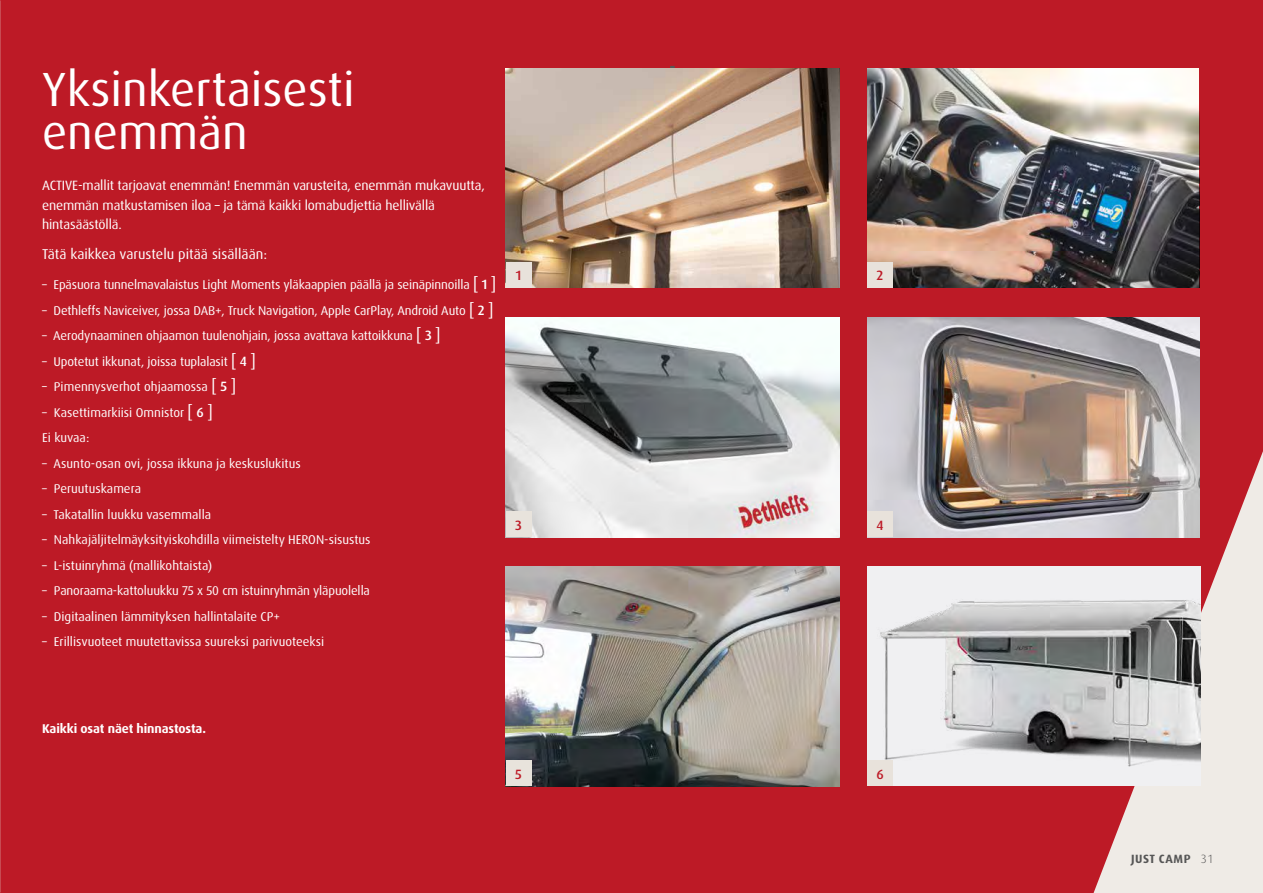
<style>
.page{position:relative;width:1263px;height:893px;background:#bd1a26}
.page>*{position:absolute;margin:0;border:0;box-sizing:border-box;transform-origin:0 0}
.t1{font:48px/43.5px "Dax Pro";color:#fff}
.t2{font:14.25px "Dax Pro";color:#fff}
.t3{font:13.5px/19.5px "Dax Pro";letter-spacing:-.01em;color:#fff}
.t4{font:500 13.5px "Dax Pro";color:#bd1a26}
.t5{font:12.75px/25.5px "Dax Pro";letter-spacing:-.005em;color:#fff}
.t6{font:700 12.75px "Dax Pro";letter-spacing:-.01em;color:#fff}
.t7{font:700 12px "Dax Pro";letter-spacing:.04em;color:#565656}
.t8{font:300 12px "Dax OT";color:#565656}
.s1{font-size:16.5px}
.s2{font-weight:500;font-size:13.5px}
</style>
<div class="page">
<svg style="left:1093px;top:451px;width:170px;height:442px;fill:#efebe6"></svg>
<img style="left:506px;top:566px;width:333px;height:220px">
<div style="left:670px;top:66px;width:5px;height:112px;background:#565656"></div>
<svg style="left:537px;top:647px;width:287px;height:91px;background:#a8a39a"></svg>
<img style="left:867px;top:317px;width:332px;height:220px">
<img style="left:867px;top:68px;width:332px;height:220px">
<div style="left:867px;top:262px;width:25px;height:26px;background:#e8e2db"></div>
<img style="left:506px;top:68px;width:333px;height:220px">
<div style="left:506px;top:262px;width:25px;height:26px;background:#e8e2db"></div>
<div style="left:867px;top:512px;width:26px;height:25px;background:#e8e2db"></div>
<img style="left:506px;top:317px;width:333px;height:220px">
<div style="left:506px;top:512px;width:25px;height:25px;background:#e8e3dc"></div>
<div style="left:506px;top:761px;width:25px;height:25px;background:#e8e3dc"></div>
<img style="left:867px;top:566px;width:334px;height:220px">
<div style="left:867px;top:761px;width:26px;height:25px;background:#e8e2db"></div>
<h1 class="t1" style="left:42px;top:68px;width:314px">Yksinkertaisesti enemmän</h1>
<p class="t3" style="left:42px;top:176px;width:444px">ACTIVE-mallit tarjoavat enemmän! Enemmän varusteita, enemmän mukavuutta, enemmän matkustamisen iloa – ja tämä kaikki lomabudjettia hellivällä hintasäästöllä.</p>
<p class="t2" style="left:42px;top:245px;width:227px">Tätä kaikkea varustelu pitää sisällään:</p>
<p class="t5" style="left:42px;top:272px;width:456px">– Epäsuora tunnelmavalaistus Light Moments yläkaappien päällä ja seinäpinnoilla <span class="s1">[</span> <span class="s2">1</span> <span class="s1">]</span></p>
<p class="t5" style="left:42px;top:298px;width:453px">– Dethleffs Naviceiver, jossa DAB+, Truck Navigation, Apple CarPlay, Android Auto <span class="s1">[</span> <span class="s2">2</span> <span class="s1">]</span></p>
<p class="t5" style="left:42px;top:323px;width:400px">– Aerodynaaminen ohjaamon tuulenohjain, jossa avattava kattoikkuna <span class="s1">[</span> <span class="s2">3</span> <span class="s1">]</span></p>
<p class="t5" style="left:42px;top:349px;width:215px">– Upotetut ikkunat, joissa tuplalasit <span class="s1">[</span> <span class="s2">4</span> <span class="s1">]</span></p>
<p class="t5" style="left:42px;top:374px;width:196px">– Pimennysverhot ohjaamossa <span class="s1">[</span> <span class="s2">5</span> <span class="s1">]</span></p>
<p class="t5" style="left:42px;top:400px;width:172px">– Kasettimarkiisi Omnistor <span class="s1">[</span> <span class="s2">6</span> <span class="s1">]<br></span>Ei kuvaa:</p>
<p class="t5" style="left:42px;top:451px;width:260px">– Asunto-osan ovi, jossa ikkuna ja keskuslukitus</p>
<p class="t5" style="left:42px;top:476px;width:100px">– Peruutuskamera</p>
<p class="t5" style="left:42px;top:502px;width:171px">– Takatallin luukku vasemmalla</p>
<p class="t5" style="left:42px;top:527px;width:330px">– Nahkajäljitelmäyksityiskohdilla viimeistelty HERON-sisustus</p>
<p class="t5" style="left:42px;top:553px;width:172px">– L-istuinryhmä (mallikohtaista)</p>
<p class="t5" style="left:42px;top:578px;width:329px">– Panoraama-kattoluukku 75 x 50 cm istuinryhmän yläpuolella</p>
<p class="t5" style="left:42px;top:604px;width:239px">– Digitaalinen lämmityksen hallintalaite CP+</p>
<p class="t5" style="left:42px;top:629px;width:284px">– Erillisvuoteet muutettavissa suureksi parivuoteeksi</p>
<p class="t4" style="left:516px;top:267px;width:7px">1</p>
<p class="t4" style="left:876px;top:267px;width:8px">2</p>
<p class="t4" style="left:515px;top:516px;width:8px">3</p>
<p class="t4" style="left:876px;top:516px;width:9px">4</p>
<p class="t6" style="left:42px;top:721px;width:165px">Kaikki osat näet hinnastosta.</p>
<p class="t4" style="left:515px;top:765px;width:8px">5</p>
<p class="t4" style="left:876px;top:765px;width:9px">6</p>
<p class="t7" style="left:1131px;top:851px;width:61px">JUST CAMP</p>
<p class="t8" style="left:1201px;top:851px;width:13px">31</p>
</div>
